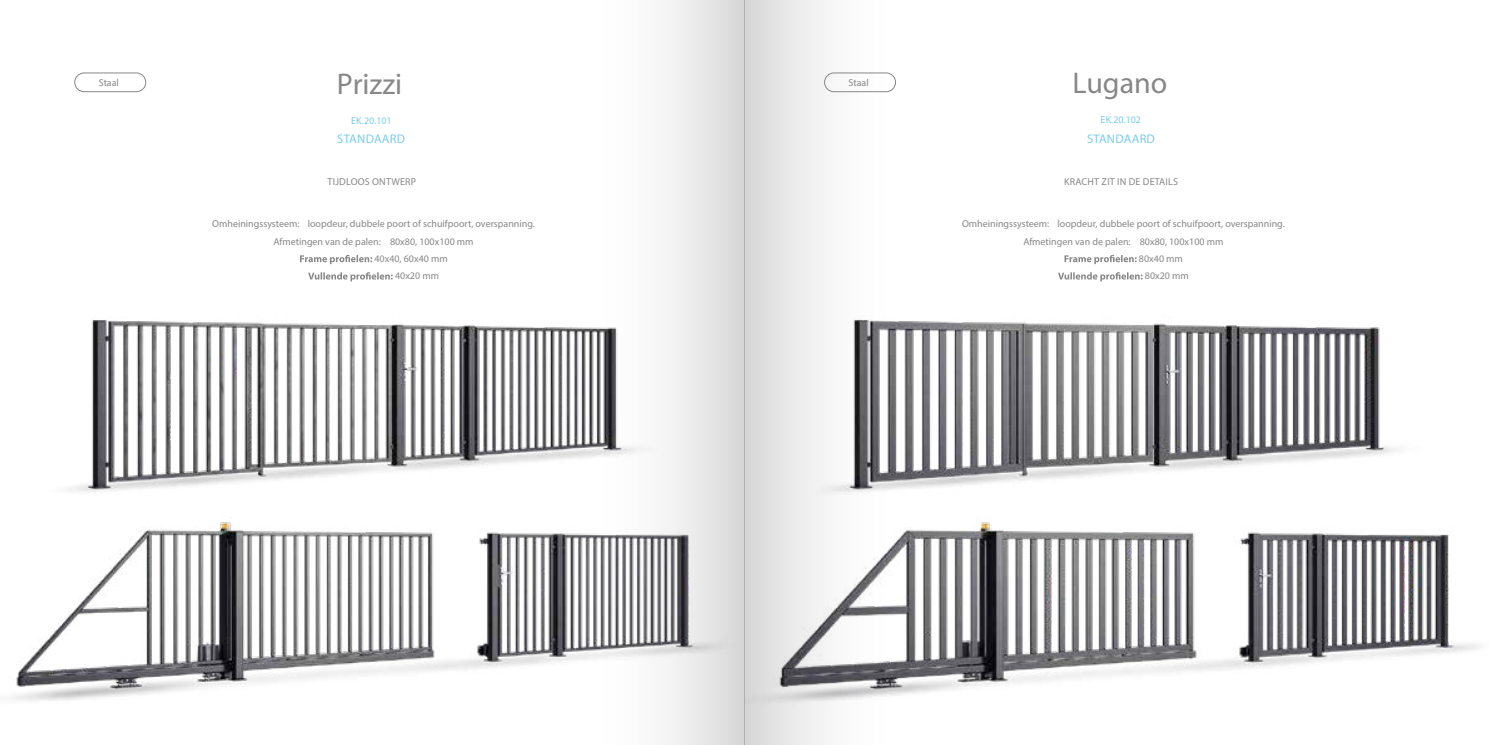
<style>
.page{position:relative;width:1489px;height:745px;background:#fff}
.page>*{position:absolute;margin:0;border:0;box-sizing:border-box;transform-origin:0 0}
.t1{font:700 30px "Myriad Pro";color:#878787}
.t2{font:700 12.5px "Myriad Pro";letter-spacing:.02em;color:#7acce9}
.t3{font:10px "Myriad Pro";color:#878787}
.t4{font:700 10px "Myriad Pro";color:#878787}
.t5{font:600 10px "Myriad Pro";letter-spacing:.02em;color:#878787}
.t6{font:700 10px "Myriad Pro";color:#7acce9}
.s1{font-weight:700}
.s2{font-weight:400}
</style>
<div class="page">
<div style="left:584px;top:0;width:160px;height:744px;background:linear-gradient(to right,#fff,#ddd)"></div>
<div style="left:744px;top:0;width:160px;height:744px;background:linear-gradient(to right,#dbdbdb,#fff)"></div>
<div style="left:74px;top:73px;width:72px;height:19px;border:1px solid #878787;border-radius:9px"></div>
<div style="left:824px;top:73px;width:71px;height:19px;border:1px solid #878787;border-radius:9px"></div>
<img style="left:11px;top:552px;width:1468px;height:192px">
<img style="left:68px;top:255px;width:1381px;height:297px">
<p class="t5" style="left:99px;top:76px;width:22px">Staal</p>
<h1 class="t1" style="left:337px;top:65px;width:67px">Prizzi</h1>
<h1 class="t1" style="left:1072px;top:65px;width:96px">Lugano</h1>
<p class="t6" style="left:351px;top:114px;width:42px">EK.20.101</p>
<p class="t6" style="left:1100px;top:113px;width:42px">EK.20.102</p>
<p class="t5" style="left:848px;top:76px;width:22px">Staal</p>
<p class="t2" style="left:337px;top:131px;width:69px">STANDAARD</p>
<p class="t2" style="left:1087px;top:131px;width:69px">STANDAARD</p>
<p class="t5" style="left:327px;top:175px;width:90px">TIJDLOOS ONTWERP</p>
<p class="t3" style="left:212px;top:218px;width:324px"><span class="s1">Omheiningssysteem:</span> loopdeur, dubbele poort of schuifpoort, overspanning.</p>
<p class="t4" style="left:273px;top:235px;width:201px">Afmetingen van de palen: <span class="s2">80x80, 100x100 mm</span></p>
<p class="t3" style="left:374px;top:252px;width:75px">40x40, 60x40 mm</p>
<p class="t3" style="left:395px;top:270px;width:45px">40x20 mm</p>
<p class="t5" style="left:1064px;top:175px;width:115px">KRACHT ZIT IN DE DETAILS</p>
<p class="t3" style="left:962px;top:218px;width:324px"><span class="s1">Omheiningssysteem:</span> loopdeur, dubbele poort of schuifpoort, overspanning.</p>
<p class="t4" style="left:1023px;top:235px;width:201px">Afmetingen van de palen: <span class="s2">80x80, 100x100 mm</span></p>
<p class="t3" style="left:1138px;top:252px;width:45px">80x40 mm</p>
<p class="t3" style="left:1144px;top:270px;width:45px">80x20 mm</p>
</div>
